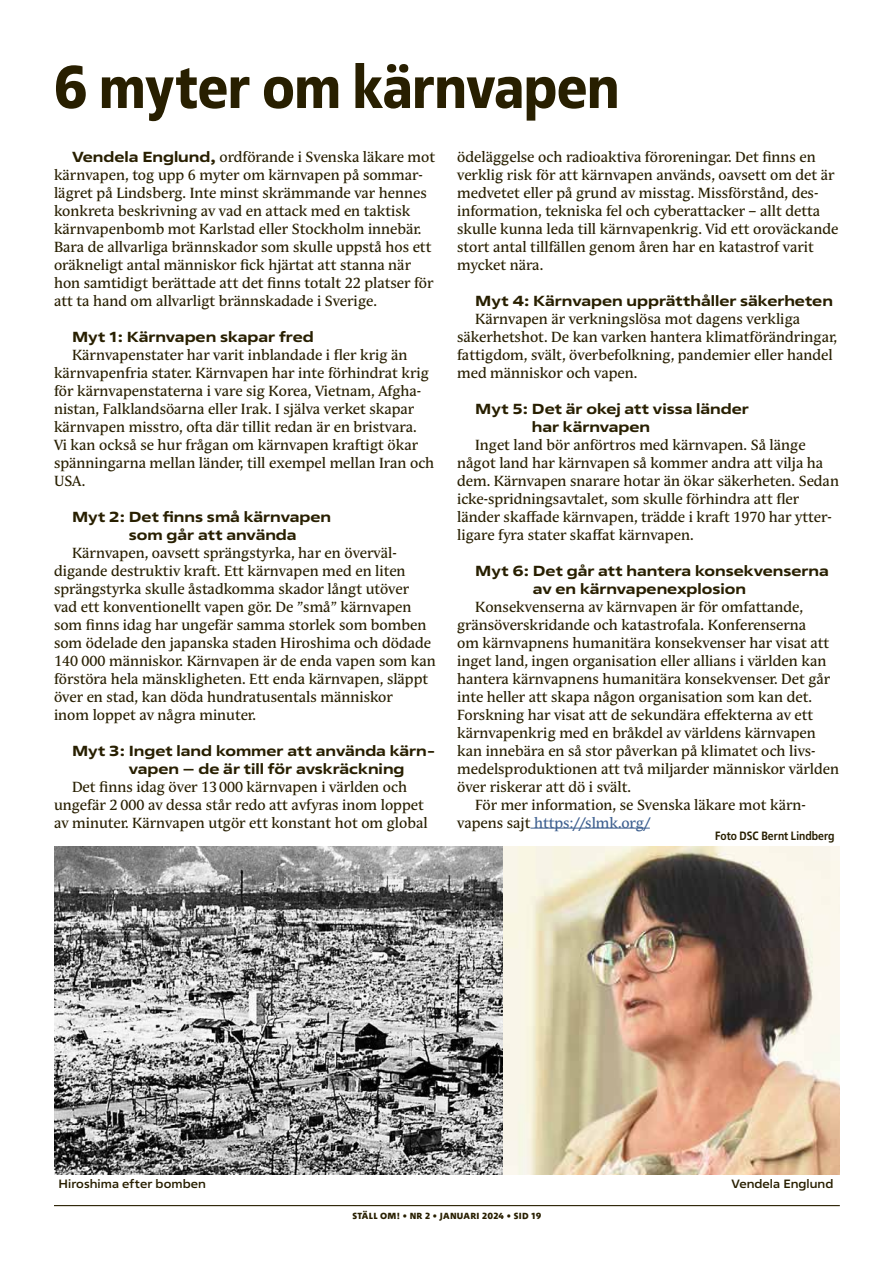
<style>
.page{position:relative;width:893px;height:1263px;background:#fff}
.page>*{position:absolute;margin:0;border:0;box-sizing:border-box;transform-origin:0 0}
.t1{font:700 condensed 60px "Fact";color:#281f00}
.t2{font:14.55px/18px "Andulka Text Pro";color:#281f00}
.t3{font:700 expanded 14.55px/18px "Fact";color:#281f00}
.t4{font:14.55px "Andulka Text Pro";color:#3d5f8f}
.t5{font:500 semi-expanded 12px "Fact";letter-spacing:.005em;color:#281f00}
.t6{font:500 condensed 12px "Fact";letter-spacing:.005em;color:#281f00}
.t7{font:800 9px "Between 3";letter-spacing:.03em;color:#281f00}
.s1{font-family:"Fact";font-weight:700;font-stretch:expanded}
.s2{color:#281f00}
</style>
<div class="page">
<hr style="left:54px;top:1205px;width:786px;height:1px;background:#281f00">
<hr style="left:530px;top:828px;width:120px;height:1px;background:#3d5f8f">
<img style="left:54px;top:846px;width:449px;height:328px">
<img style="left:503px;top:846px;width:337px;height:328px">
<h1 class="t1" style="left:54px;top:48px;width:567px">6 myter om kärnvapen</h1>
<p class="t2" style="left:54px;top:148px;width:383px;text-indent:18px"><span class="s1">Vendela Englund,</span> ordförande i Svenska läkare mot kärnvapen, tog upp 6 myter om kärnvapen på sommar&shy;lägret på Lindsberg. Inte minst skrämmande var hennes konkreta beskrivning av vad en attack med en taktisk kärnvapenbomb mot Karlstad eller Stockholm innebär.<br>Bara de allvarliga brännskador som skulle uppstå hos ett oräkneligt antal människor fick hjärtat att stanna när hon samtidigt berättade att det finns totalt 22 platser för att ta hand om allvarligt brännskadade i Sverige.</p>
<p class="t3" style="left:72px;top:328px;width:243px">Myt 1: Kärnvapen skapar fred</p>
<p class="t2" style="left:54px;top:346px;width:382px;text-indent:18px">Kärnvapenstater har varit inblandade i fler krig än kärnvapenfria stater. Kärnvapen har inte förhindrat krig för kärnvapenstaterna i vare sig Korea, Vietnam, Afgha&shy;nistan, Falklandsöarna eller Irak. I själva verket skapar kärnvapen misstro, ofta där tillit redan är en bristvara.<br>Vi kan också se hur frågan om kärnvapen kraftigt ökar spänningarna mellan länder, till exempel mellan Iran och USA.</p>
<p class="t3" style="left:129px;top:508px;width:204px;text-indent:-57px">Myt 2: Det finns små kärnvapen som går att använda</p>
<p class="t2" style="left:54px;top:544px;width:383px;text-indent:18px">Kärnvapen, oavsett sprängstyrka, har en överväl&shy;digande destruktiv kraft. Ett kärnvapen med en liten sprängstyrka skulle åstadkomma skador långt utöver vad ett konventionellt vapen gör. De ”små” kärnvapen som finns idag har ungefär samma storlek som bomben som ödelade den japanska staden Hiroshima och dödade 140 000 människor. Kärnvapen är de enda vapen som kan förstöra hela mänskligheten. Ett enda kärnvapen, släppt över en stad, kan döda hundratusentals människor<br>inom loppet av några minuter.</p>
<p class="t3" style="left:129px;top:742px;width:308px;text-indent:-57px">Myt 3: Inget land kommer att använda kärn&shy;vapen – de är till för avskräckning</p>
<p class="t2" style="left:54px;top:778px;width:375px;text-align:center">Det finns idag över 13000 kärnvapen i världen och ungefär 2 000 av dessa står redo att avfyras inom loppet av minuter. Kärnvapen utgör ett konstant hot om global</p>
<p class="t2" style="left:457px;top:148px;width:383px">ödeläggelse och radioaktiva föroreningar. Det finns en verklig risk för att kärnvapen används, oavsett om det är medvetet eller på grund av misstag. Missförstånd, des&shy;information, tekniska fel och cyberattacker – allt detta skulle kunna leda till kärnvapenkrig. Vid ett oroväckande stort antal tillfällen genom åren har en katastrof varit mycket nära.</p>
<p class="t3" style="left:475px;top:292px;width:359px">Myt 4: Kärnvapen upprätthåller säkerheten</p>
<p class="t2" style="left:457px;top:310px;width:381px;text-indent:18px">Kärnvapen är verkningslösa mot dagens verkliga säkerhetshot. De kan varken hantera klimatförändringar, fattigdom, svält, överbefolkning, pandemier eller handel med människor och vapen.</p>
<p class="t3" style="left:532px;top:400px;width:219px;text-indent:-57px">Myt 5: Det är okej att vissa länder har kärnvapen</p>
<p class="t2" style="left:457px;top:436px;width:383px;text-indent:18px">Inget land bör anförtros med kärnvapen. Så länge något land har kärnvapen så kommer andra att vilja ha dem. Kärnvapen snarare hotar än ökar säkerheten. Sedan icke-spridningsavtalet, som skulle förhindra att fler länder skaffade kärnvapen, trädde i kraft 1970 har ytter&shy;ligare fyra stater skaffat kärnvapen.</p>
<p class="t3" style="left:533px;top:562px;width:298px;text-indent:-58px">Myt 6: Det går att hantera konsekvenserna av en kärnvapenexplosion</p>
<p class="t2" style="left:475px;top:598px;width:329px">Konsekvenserna av kärnvapen är för omfattande,</p>
<p class="t2" style="left:457px;top:616px;width:351px">gränsöverskridande och katastrofala. Konferenserna</p>
<p class="t2" style="left:457px;top:634px;width:374px">om kärnvapnens humanitära konsekvenser har visat att</p>
<p class="t2" style="left:457px;top:652px;width:371px">inget land, ingen organisation eller allians i världen kan</p>
<p class="t2" style="left:457px;top:670px;width:375px">hantera kärnvapnens humanitära konsekvenser. Det går</p>
<p class="t2" style="left:457px;top:688px;width:357px">inte heller att skapa någon organisation som kan det.</p>
<p class="t2" style="left:457px;top:706px;width:358px">Forskning har visat att de sekundära effekterna av ett</p>
<p class="t2" style="left:457px;top:724px;width:360px">kärnvapenkrig med en bråkdel av världens kärnvapen</p>
<p class="t2" style="left:457px;top:742px;width:360px">kan innebära en så stor påverkan på klimatet och livs-</p>
<p class="t2" style="left:457px;top:760px;width:383px">medelsproduktionen att två miljarder människor världen</p>
<p class="t2" style="left:457px;top:778px;width:176px">över riskerar att dö i svält.</p>
<p class="t2" style="left:475px;top:796px;width:331px">För mer information, se Svenska läkare mot kärn-</p>
<p class="t4" style="left:457px;top:814px;width:194px"><span class="s2">vapens sajt</span> https://slmk.org/</p>
<p class="t6" style="left:715px;top:828px;width:121px">Foto DSC Bernt Lindberg</p>
<p class="t5" style="left:58px;top:1176px;width:149px">Hiroshima efter bomben</p>
<p class="t5" style="left:731px;top:1176px;width:104px">Vendela Englund</p>
<p class="t7" style="left:352px;top:1210px;width:191px">STÄLL OM! • NR 2 • JANUARI 2024 • SID 19</p>
</div>
